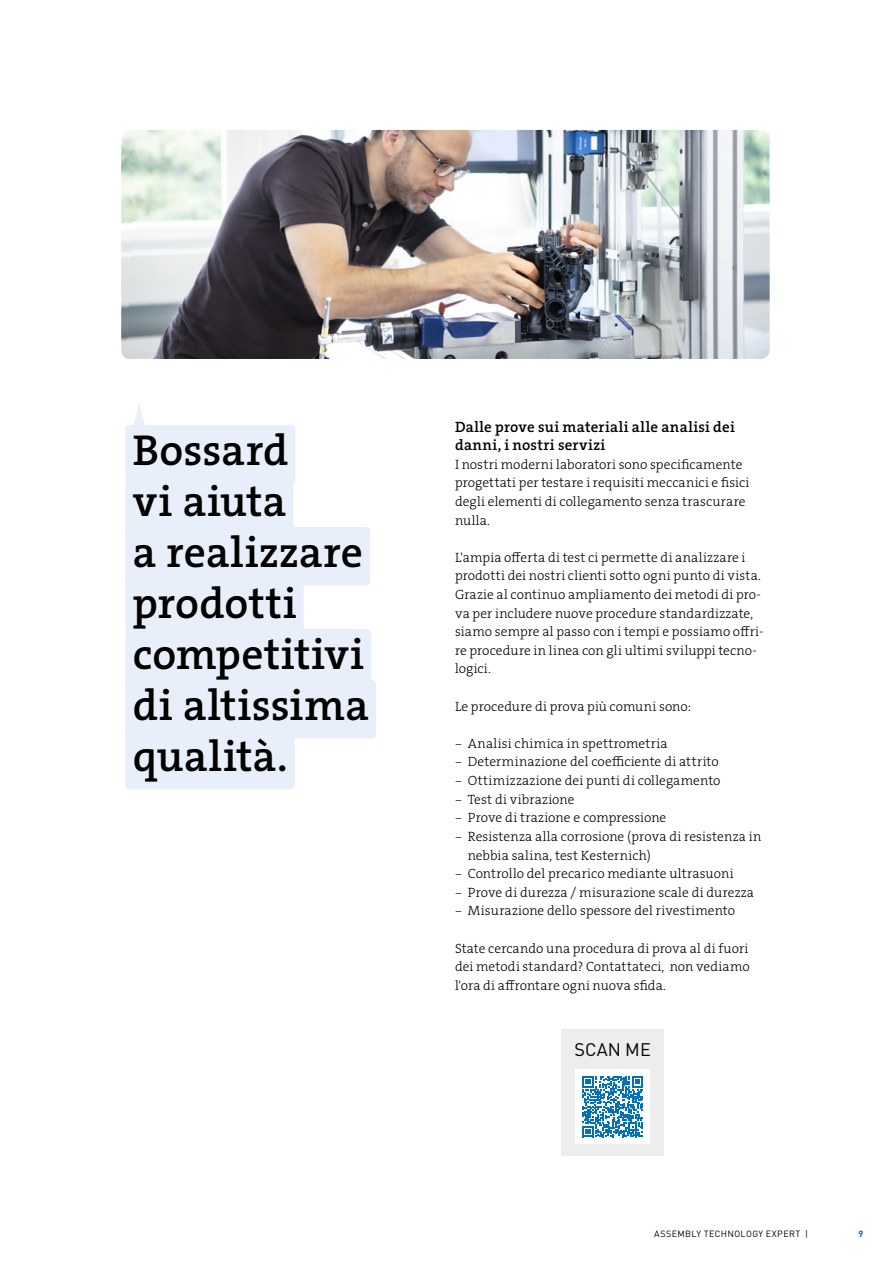
<style>
.page{position:relative;width:893px;height:1263px;background:#fff}
.page>*{position:absolute;margin:0;border:0;box-sizing:border-box;transform-origin:0 0}
.t1{font:43.5px/51px "The Serif HP6 Se Bld";letter-spacing:.005em;color:#000}
.t2{font:18px "DINOT";letter-spacing:.01em;color:#000}
.t3{font:15px/18.6px "The Serif HP6 Se Bld";letter-spacing:.025em;color:#000}
.t4{font:13.5px/18.6px "The Serif HP3 Lig";letter-spacing:.01em;color:#000}
.t5{font:9px "DINOT";letter-spacing:.04em;color:#000}
.t6{font:700 9px "DINOT";color:#0072bb}
.s1{font-family:"DINOT";font-weight:300}
</style>
<div class="page">
<div style="left:562px;top:1029px;width:102px;height:127px;background:#ededed"></div>
<div style="left:575px;top:1069px;width:75px;height:75px;background:#fff"></div>
<svg style="left:582px;top:1076px;width:61px;height:61px"></svg>
<img style="left:121px;top:130px;width:649px;height:229px">
<div style="left:125px;top:425px;width:170px;height:58px;background:#e9effa;border-radius:4px"></div>
<div style="left:125px;top:476px;width:168px;height:58px;background:#e9effa;border-radius:4px"></div>
<div style="left:125px;top:527px;width:245px;height:58px;background:#e9effa;border-radius:4px"></div>
<div style="left:125px;top:578px;width:179px;height:58px;background:#e9effa;border-radius:4px"></div>
<div style="left:125px;top:629px;width:246px;height:58px;background:#e9effa;border-radius:4px"></div>
<div style="left:125px;top:680px;width:251px;height:58px;background:#e9effa;border-radius:4px"></div>
<div style="left:125px;top:731px;width:170px;height:58px;background:#e9effa;border-radius:4px"></div>
<svg style="left:134px;top:404px;width:11px;height:21px"></svg>
<h1 class="t1" style="left:133px;top:424px;width:238px">Bossard<br>vi aiuta<br>a realizzare prodotti competitivi di altissima qualità.</h1>
<p class="t3" style="left:455px;top:417px;width:281px">Dalle prove sui materiali alle analisi dei danni, i nostri servizi</p>
<p class="t4" style="left:455px;top:455px;width:296px">I nostri moderni laboratori sono specificamente progettati per testare i requisiti meccanici e fisici degli elementi di collegamento senza trascurare nulla.</p>
<p class="t4" style="left:455px;top:548px;width:310px">L'ampia offerta di test ci permette di analizzare i prodotti dei nostri clienti sotto ogni punto di vista.<br>Grazie al continuo ampliamento dei metodi di pro&shy;va per includere nuove procedure standardizzate, siamo sempre al passo con i tempi e possiamo offri&shy;re procedure in linea con gli ultimi sviluppi tecno&shy;logici.</p>
<p class="t4" style="left:455px;top:697px;width:238px">Le procedure di prova più comuni sono:</p>
<p class="t4" style="left:455px;top:734px;width:214px"><span class="s1">–</span> Analisi chimica in spettrometria</p>
<p class="t4" style="left:455px;top:753px;width:265px"><span class="s1">–</span> Determinazione del coefficiente di attrito</p>
<p class="t4" style="left:455px;top:771px;width:267px"><span class="s1">–</span> Ottimizzazione dei punti di collegamento</p>
<p class="t4" style="left:455px;top:790px;width:121px"><span class="s1">–</span> Test di vibrazione</p>
<p class="t4" style="left:455px;top:808px;width:213px"><span class="s1">–</span> Prove di trazione e compressione</p>
<p class="t4" style="left:468px;top:827px;width:295px;text-indent:-13px"><span class="s1">–</span> Resistenza alla corrosione (prova di resistenza in nebbia salina, test Kesternich)</p>
<p class="t4" style="left:455px;top:864px;width:280px"><span class="s1">–</span> Controllo del precarico mediante ultrasuoni</p>
<p class="t4" style="left:455px;top:883px;width:301px"><span class="s1">–</span> Prove di durezza / misurazione scale di durezza</p>
<p class="t4" style="left:455px;top:901px;width:282px"><span class="s1">–</span> Misurazione dello spessore del rivestimento</p>
<p class="t4" style="left:455px;top:939px;width:296px;text-align:justify">State cercando una procedura di prova al di fuori dei metodi standard? Contattateci, non vediamo l'ora di affrontare ogni nuova sfida.</p>
<h2 class="t2" style="left:575px;top:1037px;width:78px">SCAN ME</h2>
<p class="t5" style="left:654px;top:1227px;width:155px">ASSEMBLY TECHNOLOGY EXPERT |</p>
<p class="t6" style="left:858px;top:1227px;width:6px">9</p>
</div>
